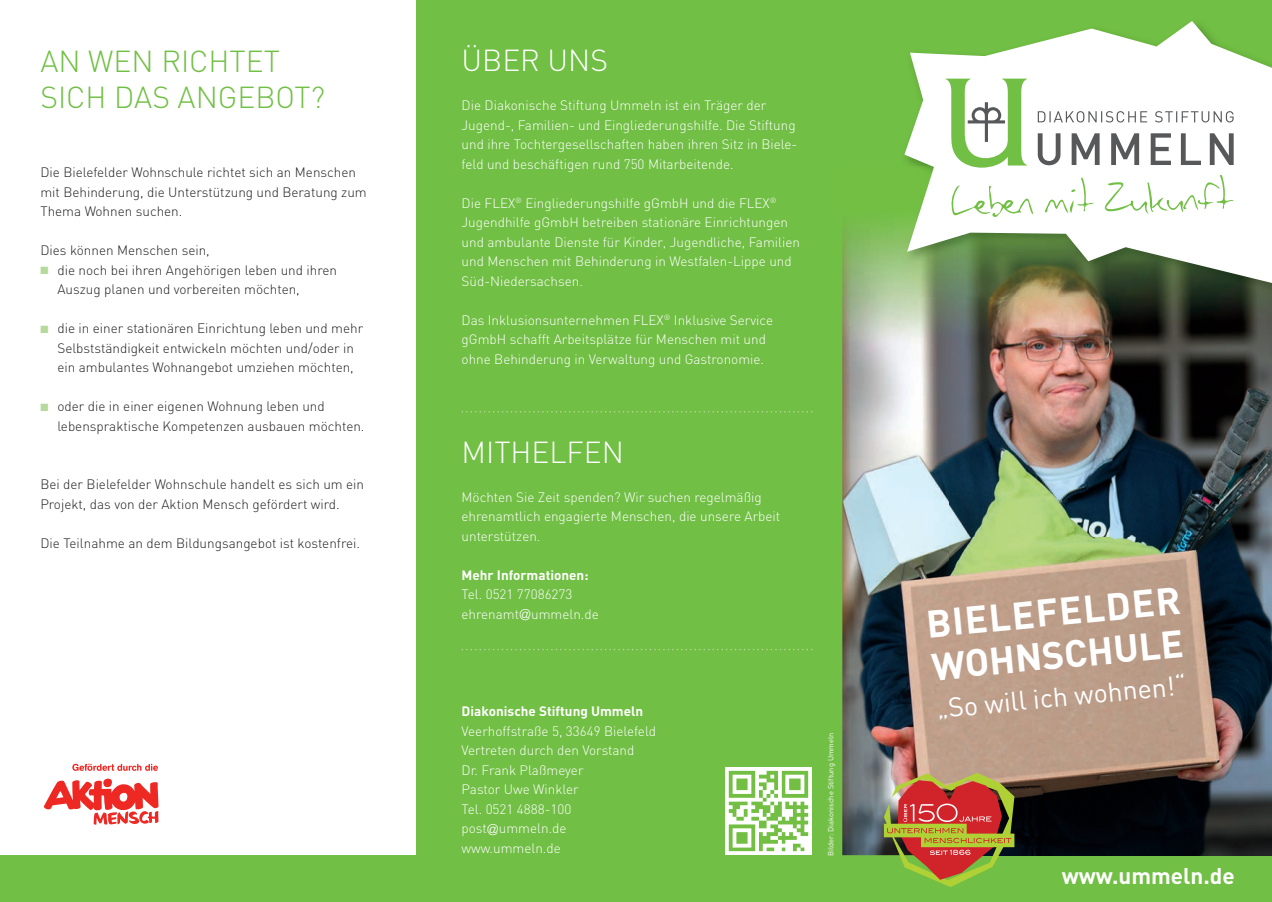
<style>
.page{position:relative;width:1272px;height:902px;background:#fff}
.page>*{position:absolute;margin:0;border:0;box-sizing:border-box;transform-origin:0 0}
.t1{font:700 37.95px/42.9px "DIN";color:#fff}
.t2{font:300 30px/36px "DIN";color:#71bf44}
.t3{font:300 30px "DIN";color:#fff}
.t4{font:26.7px "DIN";color:#fff}
.t5{font:700 22.5px "DIN";color:#fff}
.t6{font:300 13.5px/19.5px "DIN";color:#fff}
.t7{font:300 13.5px/19.5px "DIN";color:#231f20}
.t8{font:700 13.5px "DIN";color:#fff}
.t9{font:7.5px "DIN";color:#fff}
.s1{color:#b6da9b}
.s2{font-family:"Helvetica Neue";font-size:15px}
</style>
<div class="page">
<div style="left:417px;top:0;width:854px;height:901px;background:#71bf44"></div>
<div style="left:0;top:855px;width:1271px;height:46px;background:#71bf44"></div>
<img style="left:842px;top:220px;width:107px;height:635px">
<img style="left:949px;top:297px;width:322px;height:558px">
<img style="left:725px;top:767px;width:86px;height:87px">
<svg style="left:461px;top:411px;width:351px;height:1px"></svg>
<img style="left:901px;top:220px;width:370px;height:77px">
<svg style="left:904px;top:21px;width:367px;height:262px;fill:#fff"></svg>
<svg style="left:945px;top:79px;width:82px;height:89px"></svg>
<svg style="left:1037px;top:133px;width:196px;height:32px"></svg>
<svg style="left:1037px;top:111px;width:196px;height:11px"></svg>
<svg style="left:950px;top:185px;width:83px;height:32px"></svg>
<svg style="left:1043px;top:177px;width:51px;height:36px"></svg>
<svg style="left:1104px;top:174px;width:129px;height:40px"></svg>
<svg style="left:72px;top:763px;width:86px;height:7px"></svg>
<svg style="left:44px;top:778px;width:115px;height:46px"></svg>
<svg style="left:461px;top:649px;width:351px;height:1px"></svg>
<svg style="left:883px;top:772px;width:131px;height:115px"></svg>
<h2 class="t2" style="left:40px;top:43px;width:286px">AN WEN RICHTET<br>SICH DAS ANGEBOT?</h2>
<p class="t7" style="left:40px;top:162px;width:328px">Die Bielefelder Wohnschule richtet sich an Menschen mit Behinderung, die Unterstützung und Beratung zum<br>Thema Wohnen suchen.</p>
<p class="t7" style="left:40px;top:240px;width:171px">Dies können Menschen sein,</p>
<p class="t7" style="left:57px;top:260px;width:281px;text-indent:-17px"><span class="s1">■</span> die noch bei ihren Angehörigen leben und ihren<br>Auszug planen und vorbereiten möchten,</p>
<p class="t7" style="left:40px;top:318px;width:324px;text-align:center"><span class="s1">■</span> die in einer stationären Einrichtung leben und mehr<br>Selbstständigkeit entwickeln möchten und/oder in<br>ein ambulantes Wohnangebot umziehen möchten,</p>
<p class="t7" style="left:57px;top:396px;width:308px;text-indent:-17px"><span class="s1">■</span> oder die in einer eigenen Wohnung leben und lebenspraktische Kompetenzen ausbauen möchten.</p>
<p class="t7" style="left:40px;top:474px;width:325px">Bei der Bielefelder Wohnschule handelt es sich um ein<br>Projekt, das von der Aktion Mensch gefördert wird.</p>
<p class="t7" style="left:40px;top:533px;width:321px">Die Teilnahme an dem Bildungsangebot ist kostenfrei.</p>
<h2 class="t3" style="left:461px;top:42px;width:148px">ÜBER UNS</h2>
<p class="t6" style="left:461px;top:95px;width:337px">Die Diakonische Stiftung Ummeln ist ein Träger der Jugend-, Familien- und Eingliederungshilfe. Die Stiftung und ihre Tochtergesellschaften haben ihren Sitz in Biele&shy;feld und beschäftigen rund 750 Mitarbeitende.</p>
<p class="t6" style="left:461px;top:193px;width:340px">Die FLEX<sup>®</sup> Eingliederungshilfe gGmbH und die FLEX<sup>® </sup>Jugendhilfe gGmbH betreiben stationäre Einrichtungen und ambulante Dienste für Kinder, Jugendliche, Familien und Menschen mit Behinderung in Westfalen-Lippe und Süd-Niedersachsen.</p>
<p class="t6" style="left:461px;top:310px;width:313px">Das Inklusionsunternehmen FLEX<sup>®</sup> Inklusive Service gGmbH schafft Arbeitsplätze für Menschen mit und ohne Behinderung in Verwaltung und Gastronomie.</p>
<h2 class="t3" style="left:461px;top:433px;width:164px">MITHELFEN</h2>
<p class="t6" style="left:461px;top:487px;width:320px">Möchten Sie Zeit spenden? Wir suchen regelmäßig ehrenamtlich engagierte Menschen, die unsere Arbeit unterstützen.</p>
<p class="t8" style="left:461px;top:566px;width:128px">Mehr Informationen:</p>
<p class="t6" style="left:461px;top:584px;width:139px">Tel. 0521 77086273 ehrenamt<span class="s2">@</span>ummeln.de</p>
<p class="t8" style="left:461px;top:702px;width:183px">Diakonische Stiftung Ummeln</p>
<p class="t6" style="left:461px;top:721px;width:196px">Veerhoffstraße 5, 33649 Bielefeld<br>Vertreten durch den Vorstand<br>Dr. Frank Plaßmeyer<br>Pastor Uwe Winkler<br>Tel. 0521 4888-100 post<span class="s2">@</span>ummeln.de www.ummeln.de</p>
<p class="t9" style="left:826px;top:856px;width:125px;rotate:-90deg">Bilder: Diakonische Stiftung Ummeln</p>
<h1 class="t1" style="left:923px;top:602px;width:257px;rotate:-6deg">BIELEFELDER<br>WOHNSCHULE</h1>
<h3 class="t4" style="left:935px;top:693px;width:252px;rotate:-6deg">„So will ich wohnen!“</h3>
<h3 class="t5" style="left:1061px;top:861px;width:174px">www.ummeln.de</h3>
<h3 class="t5" style="left:1065px;top:861px;width:174px">www.ummeln.de</h3>
</div>
